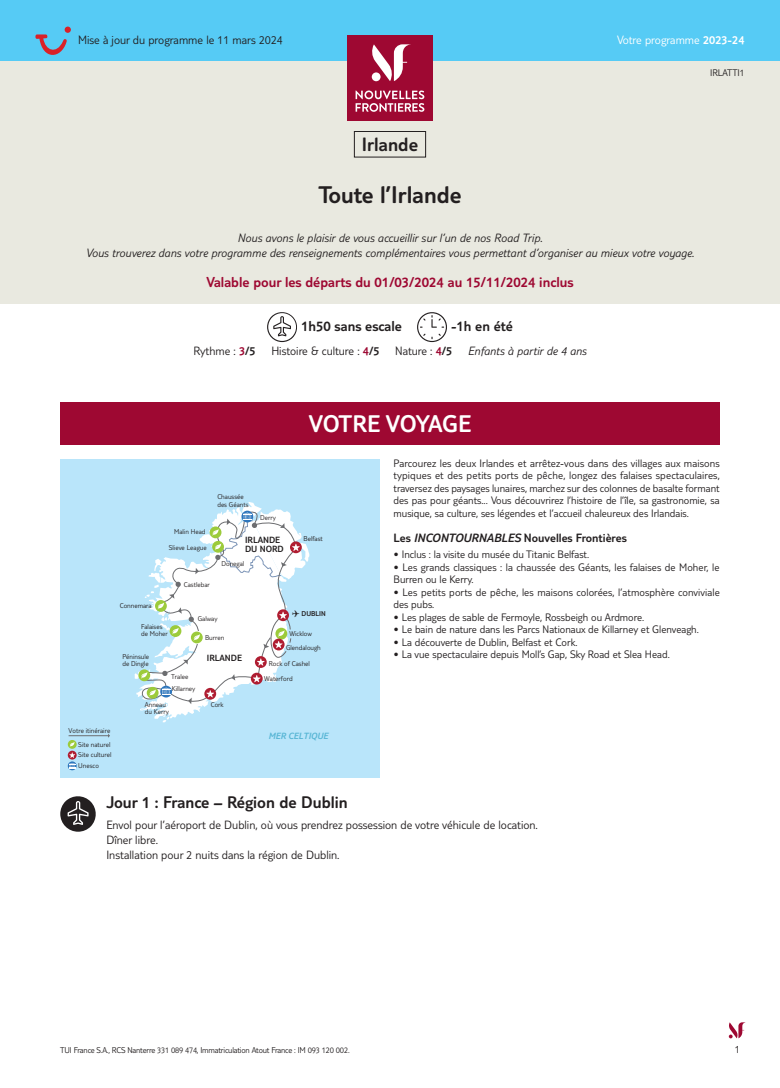
<style>
.page{position:relative;width:780px;height:1088px;background:#fff}
.page>*{position:absolute;margin:0;border:0;box-sizing:border-box;transform-origin:0 0}
.t1{font:300 25px "TUI Type";color:#231f20}
.t2{font:300 25px "TUI Type";letter-spacing:-.015em;color:#fff}
.t3{font:300 20px "TUI Type";color:#231f20}
.t4{font:300 17.5px "TUI Type";color:#231f20}
.t5{font:300 15px "TUI Type";color:#9e0832}
.t6{font:300 15px "TUI Type";color:#231f20}
.t7{font:300 12.5px/15px "TUI Type";color:#231f20}
.t8{font:italic 300 12.5px/15px "TUI Type";color:#231f20;text-align:center}
.t9{font:300 12.5px "TUI Type";color:#231f20}
.t10{font:300 12.5px "TUI Type";color:#fff}
.t11{font:300 11.25px/12.5px "TUI Type";color:#231f20}
.t12{font:300 10px "TUI Type";color:#231f20}
.t13{font:300 9.38px/9.4px "TUI Type";color:#231f20}
.t14{font:italic 300 9.38px "TUI Type";color:#59b6d5}
.t15{font:300 8.75px "TUI Type";letter-spacing:-.02em;color:#231f20}
.t16{font:300 7.25px/7.2px "TUI Type";color:#231f20}
.t17{font:300 7.25px "TUI Type";color:#231f20}
.s1{font-style:inherit}
.s2{color:#9e0832}
.s3{font-style:italic}
</style>
<div class="page">
<svg style="left:728px;top:1022px;width:18px;height:16px"></svg>
<div style="left:0;top:0;width:780px;height:303px;background:#e9e9e0"></div>
<div style="left:0;top:0;width:780px;height:60px;background:#56cbf5"></div>
<div style="left:347px;top:35px;width:85px;height:85px;background:#9e0832"></div>
<svg style="left:355px;top:90px;width:69px;height:22px"></svg>
<svg style="left:371px;top:44px;width:40px;height:37px"></svg>
<svg style="left:267px;top:312px;width:30px;height:30px"></svg>
<svg style="left:417px;top:312px;width:30px;height:30px"></svg>
<div style="left:354px;top:131px;width:72px;height:26px;border:1px solid #231f20"></div>
<div style="left:60px;top:402px;width:659px;height:43px;background:#9e0832"></div>
<div style="left:60px;top:459px;width:319px;height:319px;background:#b9e5fa"></div>
<hr style="left:69px;top:735px;width:39px;height:1px;background:#6c6d70">
<svg style="left:68px;top:740px;width:9px;height:9px"></svg>
<svg style="left:68px;top:761px;width:9px;height:9px"></svg>
<svg style="left:69px;top:742px;width:7px;height:27px"></svg>
<svg style="left:135px;top:502px;width:174px;height:220px"></svg>
<svg style="left:60px;top:796px;width:36px;height:36px"></svg>
<svg style="left:35px;top:27px;width:36px;height:28px"></svg>
<p class="t7" style="left:78px;top:32px;width:206px">Mise à jour du programme le 11 mars 2024</p>
<h2 class="t3" style="left:362px;top:133px;width:58px">Irlande</h2>
<h1 class="t1" style="left:318px;top:180px;width:145px">Toute l’Irlande</h1>
<p class="t10" style="left:617px;top:33px;width:129px">Votre programme <span class="s1">2023-24</span></p>
<p class="t12" style="left:710px;top:67px;width:36px">IRLATTI1</p>
<p class="t8" style="left:86px;top:230px;width:610px">Nous avons le plaisir de vous accueillir sur l’un de nos Road Trip.<br>Vous trouverez dans votre programme des renseignements complémentaires vous permettant d’organiser au mieux votre voyage.</p>
<h3 class="t5" style="left:206px;top:273px;width:368px">Valable pour les départs du 01/03/2024 au 15/11/2024 inclus</h3>
<h3 class="t6" style="left:301px;top:318px;width:102px">1h50 sans escale</h3>
<h3 class="t6" style="left:451px;top:318px;width:63px">-1h en été</h3>
<p class="t7" style="left:193px;top:343px;width:64px">Rythme : <span class="s2">3</span><span class="s1">/5</span></p>
<p class="t7" style="left:271px;top:343px;width:110px">Histoire &amp; culture : <span class="s2">4</span><span class="s1">/5</span></p>
<p class="t7" style="left:395px;top:343px;width:59px">Nature : <span class="s2">4</span><span class="s1">/5</span></p>
<p class="t8" style="left:468px;top:343px;width:120px">Enfants à partir de 4 ans</p>
<h1 class="t2" style="left:309px;top:409px;width:164px">VOTRE VOYAGE</h1>
<p class="t16" style="left:174px;top:527px;width:33px">Malin Head</p>
<p class="t16" style="left:169px;top:544px;width:39px">Slieve League</p>
<p class="t16" style="left:217px;top:493px;width:33px">Chaussée des Géants</p>
<p class="t16" style="left:260px;top:514px;width:17px">Derry</p>
<p class="t13" style="left:245px;top:535px;width:40px">IRLANDE<br>DU NORD</p>
<p class="t16" style="left:221px;top:560px;width:24px">Donegal</p>
<p class="t16" style="left:184px;top:581px;width:27px">Castlebar</p>
<p class="t16" style="left:303px;top:535px;width:21px">Belfast</p>
<p class="t16" style="left:120px;top:602px;width:33px">Connemara</p>
<p class="t16" style="left:141px;top:622px;width:28px">Falaises de Moher</p>
<p class="t16" style="left:122px;top:653px;width:28px">Péninsule de Dingle</p>
<p class="t16" style="left:145px;top:701px;width:26px">Anneau du Kerry</p>
<p class="t16" style="left:198px;top:614px;width:21px">Galway</p>
<p class="t16" style="left:205px;top:634px;width:21px">Burren</p>
<p class="t13" style="left:207px;top:653px;width:37px">IRLANDE</p>
<p class="t16" style="left:171px;top:671px;width:26px;line-height:11.6px">Tralee<br>Killarney</p>
<p class="t16" style="left:211px;top:700px;width:14px">Cork</p>
<p class="t17" style="left:292px;top:609px;width:35px">✈ DUBLIN</p>
<p class="t16" style="left:286px;top:627px;width:36px;line-height:13.6px;text-indent:4px">Wicklow<br>Glendalough</p>
<p class="t16" style="left:269px;top:660px;width:43px">Rock of Cashel</p>
<p class="t16" style="left:264px;top:675px;width:30px">Waterford</p>
<p class="t11" style="left:393px;top:456px;width:328px;text-align:justify">Parcourez les deux Irlandes et arrêtez-vous dans des villages aux maisons typiques et des petits ports de pêche, longez des falaises spectaculaires, traversez des paysages lunaires, marchez sur des colonnes de basalte formant des pas pour géants... Vous découvrirez l’histoire de l’île, sa gastronomie, sa musique, sa culture, ses légendes et l’accueil chaleureux des Irlandais.</p>
<p class="t9" style="left:393px;top:531px;width:235px">Les <span class="s3">INCONTOURNABLES</span> Nouvelles Frontières</p>
<p class="t11" style="left:393px;top:548px;width:197px">• Inclus : la visite du musée du Titanic Belfast.</p>
<p class="t11" style="left:393px;top:560px;width:327px">• Les grands classiques : la chaussée des Géants, les falaises de Moher, le<br>Burren ou le Kerry.</p>
<p class="t11" style="left:393px;top:585px;width:328px">• Les petits ports de pêche, les maisons colorées, l’atmosphère conviviale des pubs.</p>
<p class="t11" style="left:393px;top:610px;width:252px">• Les plages de sable de Fermoyle, Rossbeigh ou Ardmore.</p>
<p class="t11" style="left:393px;top:623px;width:307px">• Le bain de nature dans les Parcs Nationaux de Killarney et Glenveagh.</p>
<p class="t11" style="left:393px;top:635px;width:185px">• La découverte de Dublin, Belfast et Cork.</p>
<p class="t11" style="left:393px;top:648px;width:278px">• La vue spectaculaire depuis Moll’s Gap, Sky Road et Slea Head.</p>
<p class="t16" style="left:69px;top:723px;width:43px;line-height:14px;text-align:right">Votre itinéraire<br>Site naturel</p>
<p class="t16" style="left:78px;top:749px;width:35px;line-height:10.8px">Site culturel<br>Unesco</p>
<h3 class="t4" style="left:106px;top:792px;width:243px">Jour 1 : France – Région de Dublin</h3>
<p class="t7" style="left:106px;top:817px;width:433px">Envol pour l’aéroport de Dublin, où vous prendrez possession de votre véhicule de location.<br>Dîner libre.<br>Installation pour 2 nuits dans la région de Dublin.</p>
<p class="t14" style="left:268px;top:730px;width:61px">MER CELTIQUE</p>
<p class="t15" style="left:60px;top:1045px;width:291px">TUI France S.A., RCS Nanterre 331 089 474, Immatriculation Atout France : IM 093 120 002.</p>
<p class="t11" style="left:734px;top:1042px;width:7px">1</p>
</div>
